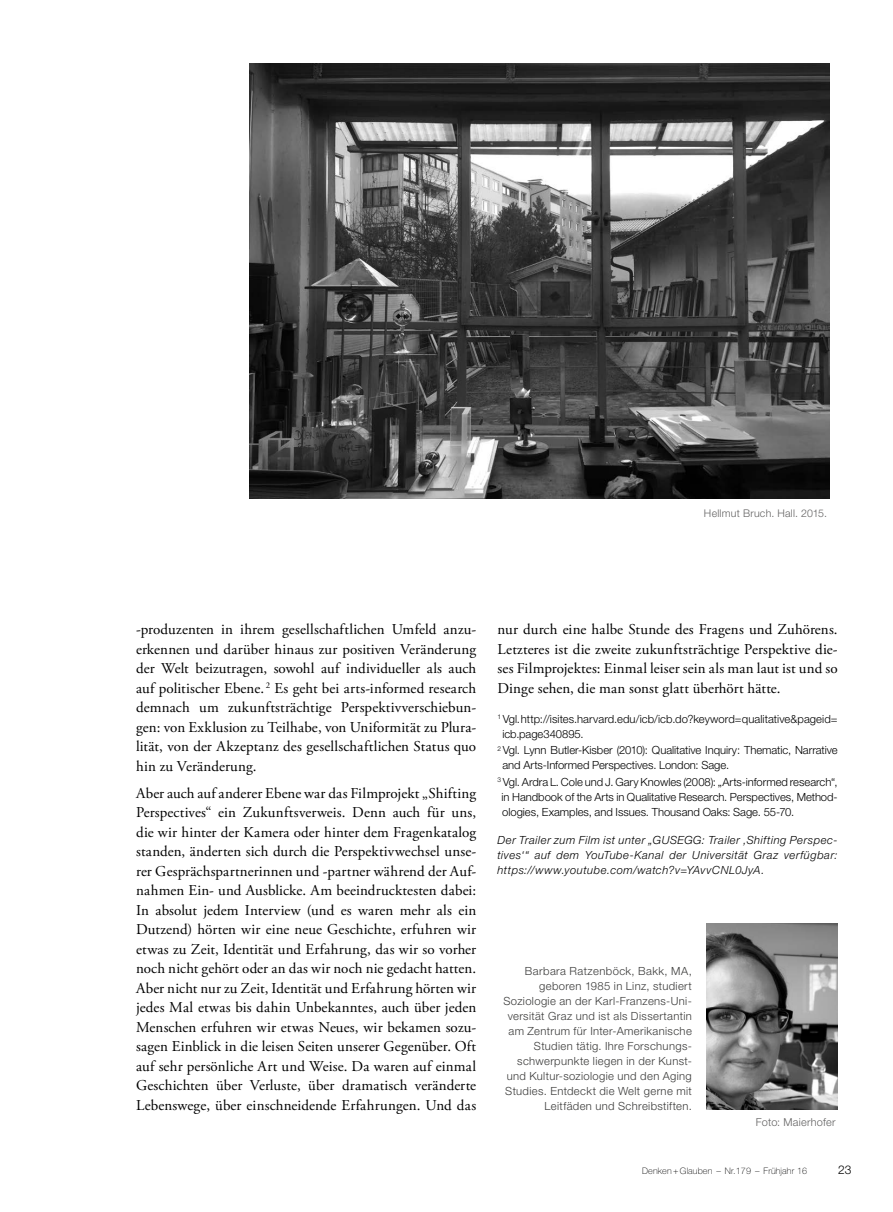
<style>
.page{position:relative;width:893px;height:1212px;background:#fff}
.page>*{position:absolute;margin:0;border:0;box-sizing:border-box;transform-origin:0 0}
.t1{font:15px/19.5px "Adobe Garamond Pro";letter-spacing:.01em;color:#000;text-align:justify}
.t2{font:300 12px "Helvetica Neue LT Std";color:#000}
.t3{font:300 11.25px/15px "Helvetica Neue LT Std";letter-spacing:-.005em;color:#000}
.t4{font:300 11.25px/15px "Helvetica Neue LT Std";letter-spacing:.03em;color:#3c3c3b;text-align:right}
.t5{font:italic 300 11.25px/15px "Helvetica Neue LT Std";letter-spacing:.045em;color:#000;text-align:justify}
.t6{font:300 10.95px "Helvetica Neue LT Std";letter-spacing:.02em;color:#646363}
.t7{font:300 10.65px "Helvetica Neue LT Std";letter-spacing:.025em;color:#646363}
.t8{font:100 9px "Helvetica Neue LT Std";letter-spacing:.015em;color:#000}
</style>
<div class="page">
<img style="left:706px;top:923px;width:132px;height:186px">
<img style="left:250px;top:64px;width:579px;height:434px">
<p class="t7" style="left:704px;top:506px;width:125px">Hellmut Bruch. Hall. 2015.</p>
<p class="t1" style="left:136px;top:620px;width:342px">-produzenten in ihrem gesellschaftlichen Umfeld anzu&shy;erkennen und darüber hinaus zur positiven Veränderung der Welt beizutragen, sowohl auf individueller als auch auf politischer Ebene. <sup>2</sup> Es geht bei arts-informed research demnach um zukunftsträchtige Perspektivverschiebun&shy;gen: von Exklusion zu Teilhabe, von Uniformität zu Plura&shy;lität, von der Akzeptanz des gesellschaftlichen Status quo hin zu Veränderung.</p>
<p class="t1" style="left:136px;top:784px;width:342px">Aber auch auf anderer Ebene war das Filmprojekt „Shifting Perspectives“ ein Zukunftsverweis. Denn auch für uns, die wir hinter der Kamera oder hinter dem Fragenkatalog standen, änderten sich durch die Perspektivwechsel unse&shy;rer Gesprächspartnerinnen und -partner während der Auf&shy;nahmen Ein- und Ausblicke. Am beeindrucktesten dabei:<br>In absolut jedem Interview (und es waren mehr als ein Dutzend) hörten wir eine neue Geschichte, erfuhren wir etwas zu Zeit, Identität und Erfahrung, das wir so vorher noch nicht gehört oder an das wir noch nie gedacht hatten.<br>Aber nicht nur zu Zeit, Identität und Erfahrung hörten wir jedes Mal etwas bis dahin Unbekanntes, auch über jeden Menschen erfuhren wir etwas Neues, wir bekamen sozu&shy;sagen Einblick in die leisen Seiten unserer Gegenüber. Oft auf sehr persönliche Art und Weise. Da waren auf einmal Geschichten über Verluste, über dramatisch veränderte Lebenswege, über einschneidende Erfahrungen. Und das</p>
<p class="t1" style="left:497px;top:620px;width:342px">nur durch eine halbe Stunde des Fragens und Zuhörens.<br>Letzteres ist die zweite zukunftsträchtige Perspektive die&shy;ses Filmprojektes: Einmal leiser sein als man laut ist und so Dinge sehen, die man sonst glatt überhört hätte.</p>
<p class="t3" style="left:502px;top:711px;width:337px;text-indent:-5px"><sup>1</sup> Vgl. http://isites.harvard.edu/icb/icb.do?keyword=qualitative&amp;pageid= icb.page340895.</p>
<p class="t3" style="left:502px;top:743px;width:337px;text-indent:-5px"><sup>2</sup> Vgl. Lynn Butler-Kisber (2010): Qualitative Inquiry: Thematic, Narrative and Arts-Informed Perspectives. London: Sage.</p>
<p class="t3" style="left:502px;top:774px;width:338px;text-align:justify;text-indent:-4px"><sup>3</sup> Vgl. Ardra L. Cole und J. Gary Knowles (2008): „Arts-informed research“, in Handbook of the Arts in Qualitative Research. Perspectives, Method&shy;ologies, Examples, and Issues. Thousand Oaks: Sage. 55-70.</p>
<p class="t5" style="left:497px;top:833px;width:342px">Der Trailer zum Film ist unter „GUSEGG: Trailer ‚Shifting Perspec&shy;tives‘“ auf dem YouTube-Kanal der Universität Graz verfügbar: https://www.youtube.com/watch?v=YAvvCNL0JyA.</p>
<p class="t4" style="left:503px;top:963px;width:190px">Barbara Ratzenböck, Bakk, MA, geboren 1985 in Linz, studiert Soziologie an der Karl-Franzens-Uni&shy;versität Graz und ist als Dissertantin am Zentrum für Inter-Amerikanische Studien tätig. Ihre Forschungs&shy;schwerpunkte liegen in der Kunst&shy;und Kultur-soziologie und den Aging Studies. Entdeckt die Welt gerne mit Leitfäden und Schreibstiften.</p>
<p class="t6" style="left:756px;top:1115px;width:81px">Foto: Maierhofer</p>
<p class="t8" style="left:642px;top:1165px;width:166px">Denken + Glauben – Nr.179 – Frühjahr 16</p>
<p class="t2" style="left:838px;top:1162px;width:15px">23</p>
</div>
